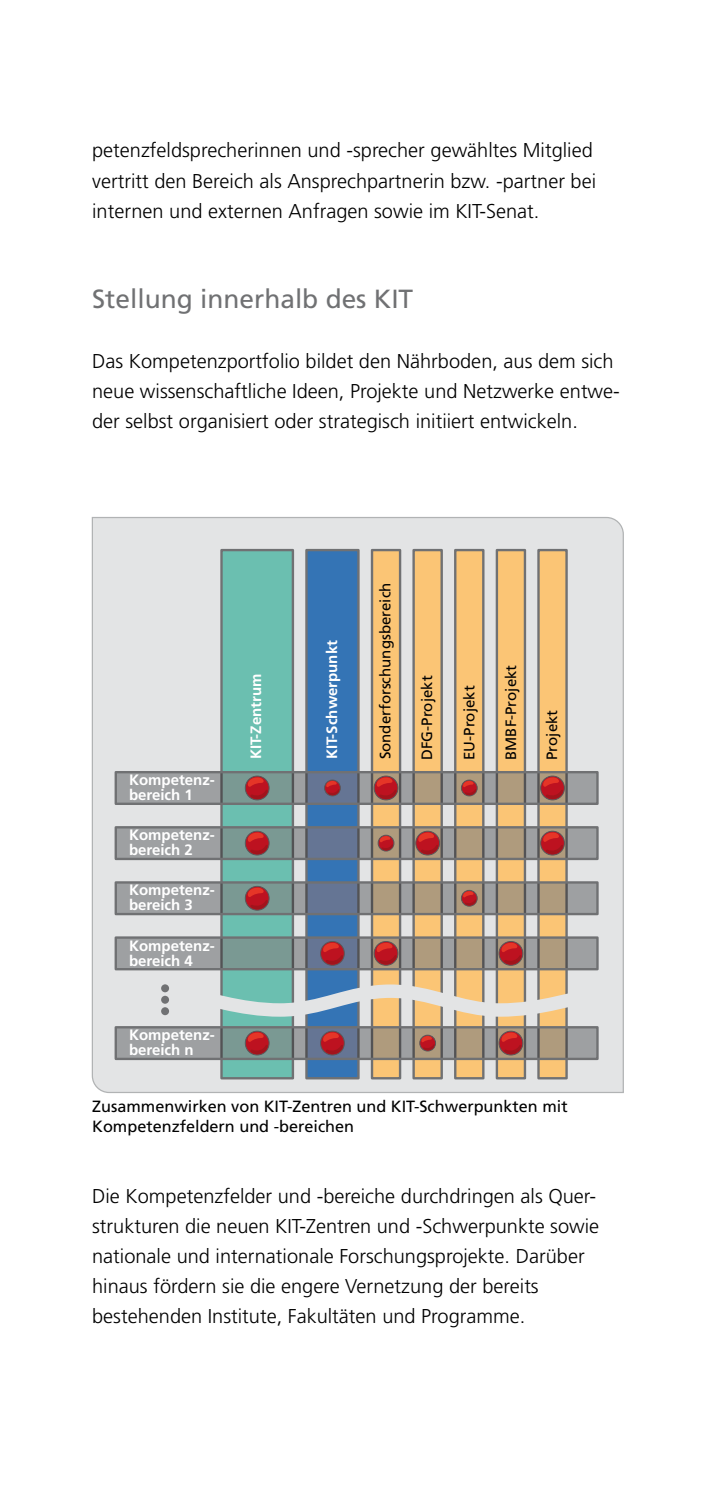
<style>
.page{position:relative;width:709px;height:1489px;background:#fff}
.page>*{position:absolute;margin:0;border:0;box-sizing:border-box;transform-origin:0 0}
.t1{font:26.25px "Frutiger";color:#707173}
.t2{font:300 20px/30px "Frutiger";color:#000}
.t3{font:16.25px/19.5px "Frutiger";color:#000}
.t4{font:700 15px "Frutiger";color:#fff}
.t5{font:15px "Frutiger";color:#000}
</style>
<div class="page">
<svg style="left:91px;top:517px;width:533px;height:576px;background:#b8b9af"></svg>
<p class="t2" style="left:92px;top:135px;width:505px">petenzfeldsprecherinnen und -sprecher gewähltes Mitglied vertritt den Bereich als Ansprechpartnerin bzw. -partner bei internen und externen Anfragen sowie im KIT-Senat.</p>
<p class="t1" style="left:92px;top:283px;width:322px">Stellung innerhalb des KIT</p>
<p class="t2" style="left:92px;top:345px;width:529px">Das Kompetenzportfolio bildet den Nährboden, aus dem sich neue wissenschaftliche Ideen, Projekte und Netzwerke entwe&shy;der selbst organisiert oder strategisch initiiert entwickeln.</p>
<p class="t4" style="left:129px;top:770px;width:87px">Kompetenz-</p>
<p class="t4" style="left:129px;top:785px;width:65px">bereich 1</p>
<p class="t4" style="left:129px;top:826px;width:87px">Kompetenz-</p>
<p class="t4" style="left:129px;top:841px;width:65px">bereich 2</p>
<p class="t4" style="left:129px;top:881px;width:87px">Kompetenz-</p>
<p class="t4" style="left:129px;top:896px;width:65px">bereich 3</p>
<p class="t4" style="left:129px;top:936px;width:87px">Kompetenz-</p>
<p class="t4" style="left:129px;top:951px;width:65px">bereich 4</p>
<p class="t4" style="left:129px;top:1026px;width:87px">Kompetenz-</p>
<p class="t4" style="left:129px;top:1041px;width:66px">bereich n</p>
<p class="t4" style="left:247px;top:759px;width:87px;rotate:-90deg">KIT-Zentrum</p>
<p class="t4" style="left:323px;top:759px;width:121px;rotate:-90deg">KIT-Schwerpunkt</p>
<p class="t5" style="left:376px;top:759px;width:178px;rotate:-90deg">Sonderforschungsbereich</p>
<p class="t5" style="left:418px;top:759px;width:86px;rotate:-90deg">DFG-Projekt</p>
<p class="t5" style="left:460px;top:759px;width:76px;rotate:-90deg">E U-Projekt</p>
<p class="t5" style="left:502px;top:759px;width:97px;rotate:-90deg">BM BF-Projekt</p>
<p class="t5" style="left:543px;top:759px;width:52px;rotate:-90deg">Projekt</p>
<p class="t3" style="left:92px;top:1096px;width:477px">Zusammenwirken von KIT-Zentren und KIT-Schwerpunkten mit<br>Kompetenzfeldern und -bereichen</p>
<p class="t2" style="left:92px;top:1180px;width:508px">Die Kompetenzfelder und -bereiche durchdringen als Quer&shy;strukturen die neuen KIT-Zentren und -Schwerpunkte sowie nationale und internationale Forschungsprojekte. Darüber hinaus fördern sie die engere Vernetzung der bereits bestehenden Institute, Fakultäten und Programme.</p>
</div>
